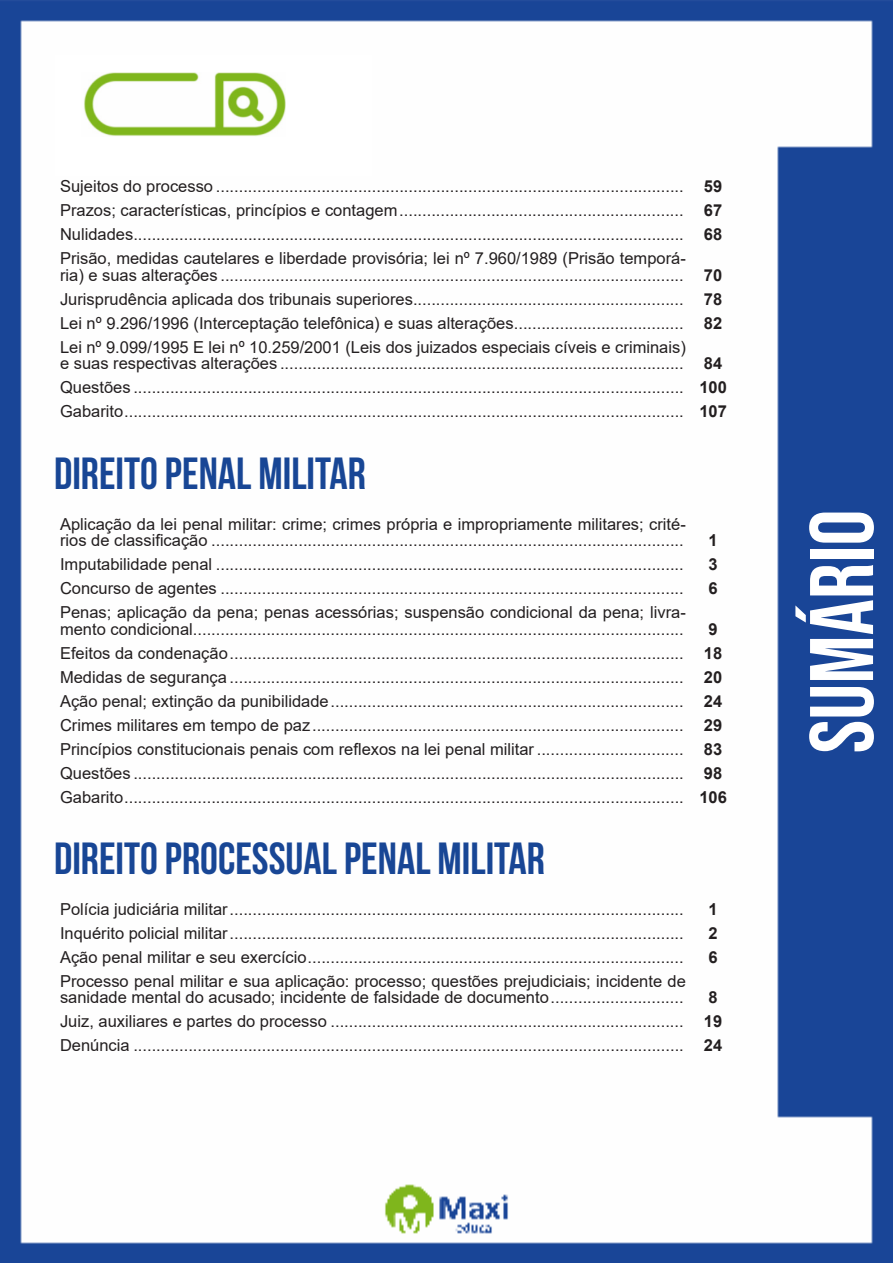
<style>
.page{position:relative;width:893px;height:1263px;background:#fff}
.page>*{position:absolute;margin:0;border:0;box-sizing:border-box;transform-origin:0 0}
.t1{font:90px "Bebas Neue";color:#fff}
.t2{font:700 45px "Bebas Neue";color:#184695}
.ALTERNATIVAS{font:16.5px/16.5px "Arial";color:#231f20}
.INDICE{font:700 16.5px "Arial";color:#231f20}
</style>
<div class="page">
<img style="left:0;top:0;width:893px;height:1263px">
<div style="left:55px;top:55px;width:317px;height:121px;background:#fff"></div>
<img style="left:84px;top:72px;width:201px;height:64px">
<p class="ALTERNATIVAS" style="left:60px;top:178px;width:625px">Sujeitos do processo ......................................................................................................</p>
<p class="INDICE" style="left:704px;top:175px;width:20px">59</p>
<p class="ALTERNATIVAS" style="left:60px;top:202px;width:625px">Prazos; características, princípios e contagem..............................................................</p>
<p class="INDICE" style="left:704px;top:199px;width:20px">67</p>
<p class="ALTERNATIVAS" style="left:60px;top:226px;width:625px">Nulidades........................................................................................................................</p>
<p class="INDICE" style="left:704px;top:223px;width:20px">68</p>
<p class="ALTERNATIVAS" style="left:60px;top:250px;width:627px">Prisão, medidas cautelares e liberdade provisória; lei nº 7.960/1989 (Prisão temporá&shy;ria) e suas alterações .....................................................................................................</p>
<p class="INDICE" style="left:704px;top:263px;width:20px">70</p>
<p class="ALTERNATIVAS" style="left:60px;top:291px;width:625px">Jurisprudência aplicada dos tribunais superiores...........................................................</p>
<p class="INDICE" style="left:704px;top:287px;width:20px">78</p>
<p class="ALTERNATIVAS" style="left:60px;top:315px;width:625px">Lei nº 9.296/1996 (Interceptação telefônica) e suas alterações.....................................</p>
<p class="INDICE" style="left:704px;top:311px;width:20px">82</p>
<p class="ALTERNATIVAS" style="left:60px;top:339px;width:627px">Lei nº 9.099/1995 E lei nº 10.259/2001 (Leis dos juizados especiais cíveis e criminais) e suas respectivas alterações ........................................................................................</p>
<p class="INDICE" style="left:704px;top:352px;width:20px">84</p>
<p class="ALTERNATIVAS" style="left:60px;top:379px;width:625px">Questões ........................................................................................................................</p>
<p class="INDICE" style="left:699px;top:376px;width:29px">100</p>
<p class="ALTERNATIVAS" style="left:60px;top:403px;width:625px">Gabarito..........................................................................................................................</p>
<p class="INDICE" style="left:699px;top:400px;width:29px">107</p>
<p class="t2" style="left:54px;top:448px;width:313px">DIREITO PENAL MILITAR</p>
<p class="ALTERNATIVAS" style="left:60px;top:515px;width:627px">Aplicação da lei penal militar: crime; crimes própria e impropriamente militares; crité&shy;rios de classificação .......................................................................................................</p>
<p class="INDICE" style="left:708px;top:529px;width:11px">1</p>
<p class="ALTERNATIVAS" style="left:60px;top:556px;width:625px">Imputabilidade penal ......................................................................................................</p>
<p class="INDICE" style="left:708px;top:553px;width:11px">3</p>
<p class="ALTERNATIVAS" style="left:60px;top:580px;width:625px">Concurso de agentes .....................................................................................................</p>
<p class="INDICE" style="left:708px;top:577px;width:11px">6</p>
<p class="ALTERNATIVAS" style="left:60px;top:604px;width:627px">Penas; aplicação da pena; penas acessórias; suspensão condicional da pena; livra&shy;mento condicional...........................................................................................................</p>
<p class="INDICE" style="left:708px;top:617px;width:11px">9</p>
<p class="ALTERNATIVAS" style="left:60px;top:644px;width:625px">Efeitos da condenação...................................................................................................</p>
<p class="INDICE" style="left:704px;top:641px;width:20px">18</p>
<p class="ALTERNATIVAS" style="left:60px;top:668px;width:625px">Medidas de segurança ...................................................................................................</p>
<p class="INDICE" style="left:704px;top:665px;width:20px">20</p>
<p class="ALTERNATIVAS" style="left:60px;top:692px;width:625px">Ação penal; extinção da punibilidade.............................................................................</p>
<p class="INDICE" style="left:704px;top:689px;width:20px">24</p>
<p class="ALTERNATIVAS" style="left:60px;top:716px;width:625px">Crimes militares em tempo de paz.................................................................................</p>
<p class="INDICE" style="left:704px;top:713px;width:20px">29</p>
<p class="ALTERNATIVAS" style="left:60px;top:740px;width:625px">Princípios constitucionais penais com reflexos na lei penal militar ................................</p>
<p class="INDICE" style="left:704px;top:737px;width:20px">83</p>
<p class="ALTERNATIVAS" style="left:60px;top:764px;width:625px">Questões ........................................................................................................................</p>
<p class="INDICE" style="left:704px;top:761px;width:20px">98</p>
<p class="ALTERNATIVAS" style="left:60px;top:788px;width:625px">Gabarito..........................................................................................................................</p>
<p class="INDICE" style="left:699px;top:785px;width:29px">106</p>
<p class="t2" style="left:54px;top:833px;width:492px">DIREITO PROCESSUAL PENAL MILITAR</p>
<p class="ALTERNATIVAS" style="left:60px;top:900px;width:625px">Polícia judiciária militar...................................................................................................</p>
<p class="INDICE" style="left:708px;top:897px;width:11px">1</p>
<p class="ALTERNATIVAS" style="left:60px;top:924px;width:625px">Inquérito policial militar...................................................................................................</p>
<p class="INDICE" style="left:708px;top:921px;width:11px">2</p>
<p class="ALTERNATIVAS" style="left:60px;top:949px;width:625px">Ação penal militar e seu exercício..................................................................................</p>
<p class="INDICE" style="left:708px;top:945px;width:11px">6</p>
<p class="ALTERNATIVAS" style="left:60px;top:973px;width:627px">Processo penal militar e sua aplicação: processo; questões prejudiciais; incidente de sanidade mental do acusado; incidente de falsidade de documento.............................</p>
<p class="INDICE" style="left:708px;top:986px;width:11px">8</p>
<p class="ALTERNATIVAS" style="left:60px;top:1013px;width:625px">Juiz, auxiliares e partes do processo .............................................................................</p>
<p class="INDICE" style="left:704px;top:1010px;width:20px">19</p>
<p class="ALTERNATIVAS" style="left:60px;top:1037px;width:625px">Denúncia ........................................................................................................................</p>
<p class="INDICE" style="left:704px;top:1034px;width:20px">24</p>
<h1 class="t1" style="left:791px;top:753px;width:245px;rotate:-90deg">sumário</h1>
</div>
